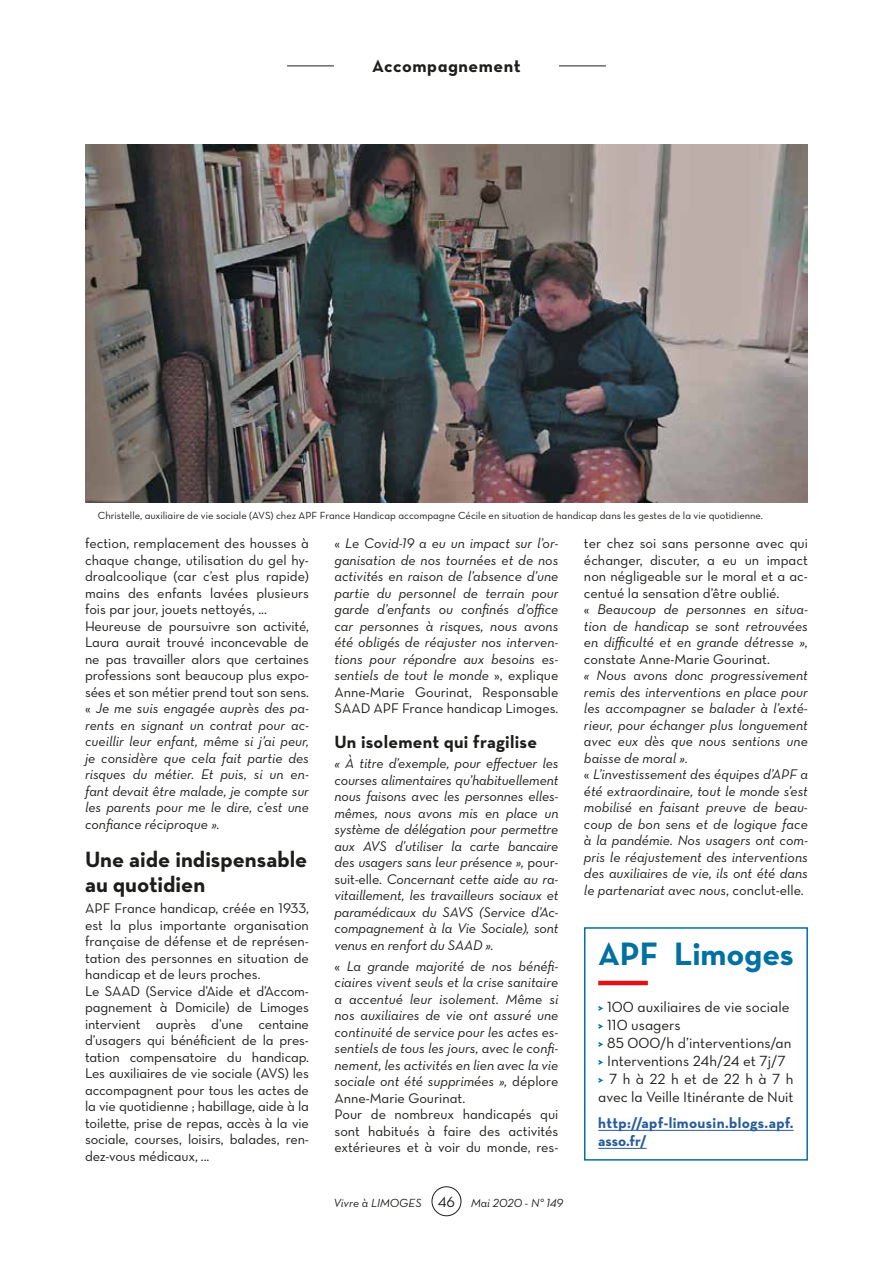
<style>
.page{position:relative;width:893px;height:1263px;background:#fff}
.page>*{position:absolute;margin:0;border:0;box-sizing:border-box;transform-origin:0 0}
.t1{font:33px "Neutra Text Bold Alt";letter-spacing:-.005em;color:#0270a1}
.t2{font:700 22.5px/25.5px "Neutra Text";color:#1d1d1b}
.t3{font:700 18px "Neutra Text";letter-spacing:.015em;color:#1d1d1b}
.t4{font:18px "Neutra Text Bold Alt";letter-spacing:.03em;color:#1d1d1b}
.t5{font:15px/18px "Neutra Text Book Alt";color:#1d1d1b}
.t6{font:700 15px/18px "Neutra Text";letter-spacing:.025em;color:#265b9c}
.t7{font:14.25px/16.5px "Neutra Text Book Italic Alt";color:#1d1d1b;text-align:justify}
.t8{font:14.25px/16.5px "Neutra Text Book Alt";letter-spacing:-.01em;color:#1d1d1b}
.t9{font:12px "Neutra Text Book Italic Alt";color:#1d1d1b}
.t10{font:10.5px "Neutra Text Book Alt";color:#1d1d1b}
.s1{font-family:"Neutra Text Book Alt"}
.s2{font-family:"Neutra Text Book Alt";font-size:15px}
.s3{font-family:"Neutra Text";font-weight:700;color:#0270a1}
</style>
<div class="page">
<hr style="left:287px;top:66px;width:47px;height:1px;background:#1d1d1b">
<hr style="left:559px;top:66px;width:47px;height:1px;background:#1d1d1b">
<img style="left:85px;top:145px;width:723px;height:358px">
<hr style="left:598px;top:1130px;width:196px;height:1px;background:#265b9c">
<hr style="left:598px;top:1148px;width:49px;height:1px;background:#265b9c">
<hr style="left:598px;top:981px;width:50px;height:4px;background:#e01017">
<div style="left:584px;top:927px;width:224px;height:233px;border:2px solid #0270a1"></div>
<div style="left:432px;top:1186px;width:29px;height:30px;border:1px solid #1d1d1b;border-radius:50%"></div>
<p class="t4" style="left:372px;top:55px;width:150px">Accompagnement</p>
<p class="t10" style="left:98px;top:509px;width:667px">Christelle, auxiliaire de vie sociale (AVS) chez APF France Handicap accompagne Cécile en situation de handicap dans les gestes de la vie quotidienne.</p>
<p class="t8" style="left:85px;top:535px;width:225px">fection, remplacement des housses à chaque change, utilisation du gel hy&shy;droalcoolique (car c’est plus rapide) mains des enfants lavées plusieurs fois par jour, jouets nettoyés, ...<br>Heureuse de poursuivre son activité, Laura aurait trouvé inconcevable de ne pas travailler alors que certaines professions sont beaucoup plus expo&shy;sées et son métier prend tout son sens.</p>
<p class="t7" style="left:85px;top:700px;width:225px"><span class="s1">«</span> Je me suis engagée auprès des pa&shy;rents en signant un contrat pour ac&shy;cueillir leur enfant, même si j’ai peur, je considère que cela fait partie des risques du métier. Et puis, si un en&shy;fant devait être malade, je compte sur les parents pour me le dire, c’est une confiance réciproque ».</p>
<h2 class="t2" style="left:85px;top:846px;width:224px">Une aide indispensable au quotidien</h2>
<p class="t8" style="left:85px;top:900px;width:225px">APF France handicap, créée en 1933, est la plus importante organisation française de défense et de représen&shy;tation des personnes en situation de handicap et de leurs proches.<br>Le SAAD (Service d’Aide et d’Accom&shy;pagnement à Domicile) de Limoges intervient auprès d’une centaine d’usagers qui bénéficient de la pres&shy;tation compensatoire du handicap.<br>Les auxiliaires de vie sociale (AVS) les accompagnent pour tous les actes de la vie quotidienne ; habillage, aide à la toilette, prise de repas, accès à la vie sociale, courses, loisirs, balades, ren&shy;dez-vous médicaux, ...</p>
<p class="t7" style="left:334px;top:535px;width:225px"><span class="s1">«</span> Le Covid-19 a eu un impact sur l’or&shy;ganisation de nos tournées et de nos activités en raison de l’absence d’une partie du personnel de terrain pour garde d’enfants ou confinés d’office car personnes à risques, nous avons été obligés de réajuster nos interven&shy;tions pour répondre aux besoins es&shy;sentiels de tout le monde <span class="s1">», explique</span></p>
<p class="t8" style="left:334px;top:683px;width:225px">Anne-Marie Gourinat, Responsable<br>SAAD APF France handicap Limoges.</p>
<p class="t3" style="left:334px;top:730px;width:204px">Un isolement qui fragilise</p>
<p class="t7" style="left:334px;top:755px;width:225px">« À titre d’exemple, pour effectuer les courses alimentaires qu’habituellement nous faisons avec les personnes elles&shy;mêmes, nous avons mis en place un système de délégation pour permettre aux AVS d’utiliser la carte bancaire des usagers sans leur présence », <span class="s1">pour&shy;suit-elle.</span> Concernant cette aide au ra&shy;vitaillement, les travailleurs sociaux et paramédicaux du SAVS (Service d’Ac&shy;compagnement à la Vie Sociale), sont venus en renfort du SAAD ».</p>
<p class="t7" style="left:334px;top:957px;width:225px"><span class="s1">«</span> La grande majorité de nos bénéfi&shy;ciaires vivent seuls et la crise sanitaire a accentué leur isolement. Même si nos auxiliaires de vie ont assuré une continuité de service pour les actes es&shy;sentiels de tous les jours, avec le confi&shy;nement, les activités en lien avec la vie sociale ont été supprimées », <span class="s1">déplore</span></p>
<p class="t8" style="left:334px;top:1089px;width:225px">Anne-Marie Gourinat.<br>Pour de nombreux handicapés qui sont habitués à faire des activités extérieures et à voir du monde, res-</p>
<p class="t9" style="left:334px;top:1195px;width:231px">Vivre à LIMOGES <span class="s2">46</span> Mai 2020 - N° 149</p>
<p class="t8" style="left:584px;top:535px;width:225px;text-align:justify">ter chez soi sans personne avec qui échanger, discuter, a eu un impact non négligeable sur le moral et a ac&shy;centué la sensation d’être oublié.</p>
<p class="t7" style="left:584px;top:601px;width:225px"><span class="s1">«</span> Beaucoup de personnes en situa&shy;tion de handicap se sont retrouvées en difficulté et en grande détresse »,</p>
<p class="t8" style="left:584px;top:650px;width:188px">constate Anne-Marie Gourinat.</p>
<p class="t7" style="left:584px;top:667px;width:225px;text-align:left">« Nous avons donc progressivement remis des interventions en place pour les accompagner se balader à l’exté&shy;rieur, pour échanger plus longuement avec eux dès que nous sentions une baisse de moral ».<br><span class="s1">«</span> L’investissement des équipes d’APF a été extraordinaire, tout le monde s’est mobilisé en faisant preuve de beau&shy;coup de bon sens et de logique face à la pandémie. Nos usagers ont com&shy;pris le réajustement des interventions des auxiliaires de vie, ils ont été dans le partenariat avec nous<span class="s1">, conclut-elle.</span></p>
<h1 class="t1" style="left:598px;top:933px;width:197px">APF Limoges</h1>
<p class="t5" style="left:598px;top:997px;width:197px"><span class="s3">&gt;</span> 100 auxiliaires de vie sociale <span class="s3">&gt;</span> 110 usagers<br><span class="s3">&gt;</span> 85 000/h d’interventions/an <span class="s3">&gt;</span> Interventions 24h/24 et 7j/7 <span class="s3">&gt;</span> 7 h à 22 h et de 22 h à 7 h avec la Veille Itinérante de Nuit</p>
<p class="t6" style="left:598px;top:1114px;width:197px">http://apf-limousin.blogs.apf. asso.fr/</p>
</div>
